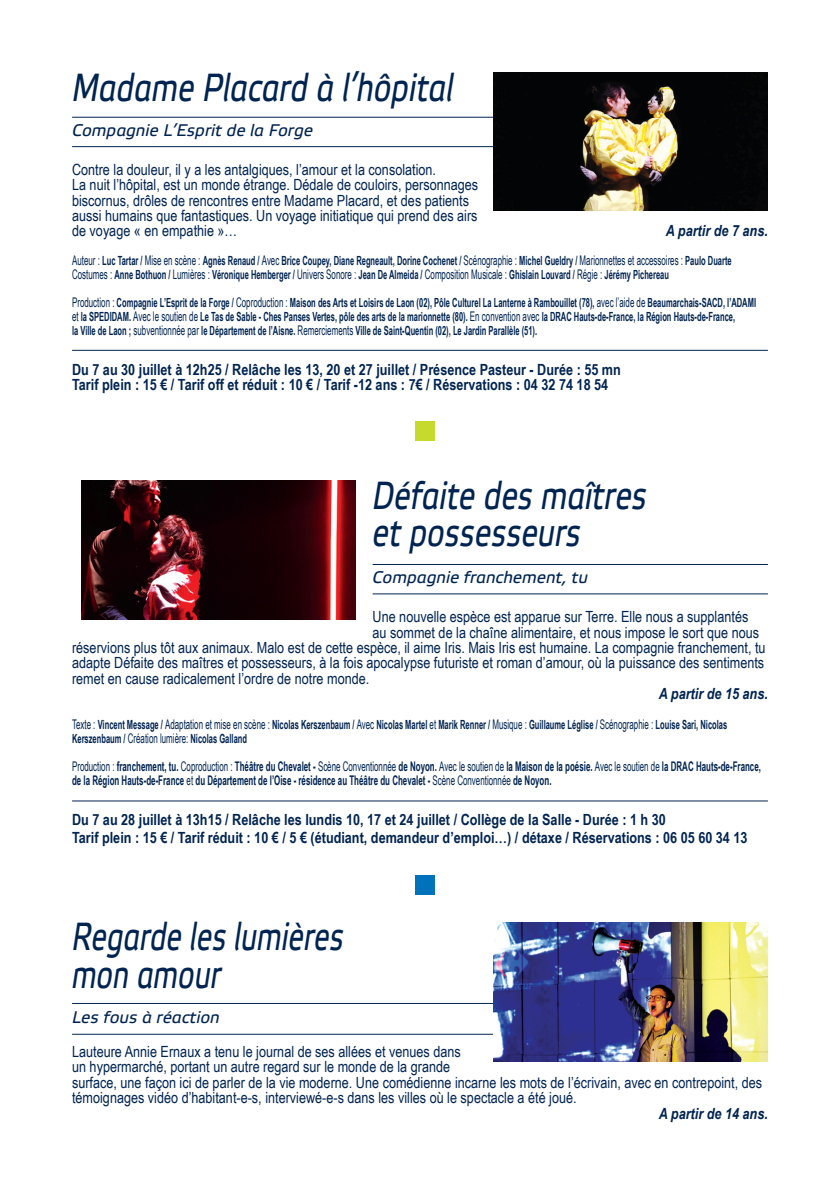
<style>
.page{position:relative;width:840px;height:1191px;background:#fff}
.page>*{position:absolute;margin:0;border:0;box-sizing:border-box;transform-origin:0 0}
.t1{font:italic 39.2px/37.8px "Etelka Text";color:#002451;scale:.77 1}
.t2{font:italic 39.2px/37.8px "Etelka Text";color:#002451;scale:.72 1}
.t3{font:italic 16.8px "Etelka Text";color:#002451}
.t4{font:15.4px/15.4px "Arial Narrow";color:#002451}
.t5{font:700 15.4px/15.4px "Arial Narrow";color:#002451}
.t6{font:italic 700 15.4px "Arial Narrow";color:#002451}
.t7{font:700 13.4px/14px "Arial Narrow";color:#002451;scale:.73 1}
.t8{font:700 12.6px/14px "Arial Narrow";color:#002451;scale:.73 1}
.s1{font-weight:400;font-size:13.4px}
.s2{font-weight:400}
</style>
<div class="page">
<div style="left:414px;top:421px;width:20px;height:19px;background:#c6d92d"></div>
<div style="left:414px;top:875px;width:20px;height:20px;background:#0072bc"></div>
<hr style="left:72px;top:117px;width:421px;height:1px;background:#002451">
<hr style="left:72px;top:146px;width:421px;height:1px;background:#002451">
<hr style="left:72px;top:350px;width:695px;height:1px;background:#002451">
<img style="left:493px;top:72px;width:274px;height:139px">
<hr style="left:372px;top:564px;width:395px;height:1px;background:#002451">
<hr style="left:372px;top:593px;width:395px;height:1px;background:#002451">
<hr style="left:72px;top:800px;width:695px;height:1px;background:#002451">
<img style="left:81px;top:480px;width:274px;height:139px">
<hr style="left:72px;top:1003px;width:421px;height:1px;background:#002451">
<hr style="left:72px;top:1034px;width:421px;height:1px;background:#002451">
<img style="left:493px;top:922px;width:274px;height:139px">
<h1 class="t1" style="left:72px;top:70px;width:496px">Madame Placard à l’hôpital</h1>
<p class="t3" style="left:72px;top:120px;width:242px">Compagnie L’Esprit de la Forge</p>
<p class="t4" style="left:72px;top:162px;width:407px">Contre la douleur, il y a les antalgiques, l’amour et la consolation.<br>La nuit l’hôpital, est un monde étrange. Dédale de couloirs, personnages biscornus, drôles de rencontres entre Madame Placard, et des patients aussi humains que fantastiques. Un voyage initiatique qui prend des airs de voyage « en empathie »…</p>
<p class="t6" style="left:665px;top:222px;width:103px">A partir de 7 ans.</p>
<p class="t8" style="left:72px;top:253px;width:904px"><span class="s1">Auteur :</span> Luc Tartar / <span class="s1">Mise en scène :</span> Agnès Renaud / <span class="s1">Avec</span> Brice Coupey, Diane Regneault, Dorine Cochenet / <span class="s1">Scénographie :</span> Michel Gueldry / <span class="s1">Marionnettes et accessoires :</span> Paulo Duarte<br><span class="s1">Costumes :</span> Anne Bothuon / <span class="s1">Lumières :</span> Véronique Hemberger / <span class="s1">Univers Sonore :</span> Jean De Almeida / <span class="s1">Composition Musicale :</span> Ghislain Louvard / <span class="s1">Régie :</span> Jérémy Pichereau</p>
<p class="t8" style="left:72px;top:295px;width:938px"><span class="s1">Production :</span> Compagnie L’Esprit de la Forge / <span class="s1">Coproduction :</span> Maison des Arts et Loisirs de Laon (02), Pôle Culturel La Lanterne à Rambouillet (78), <span class="s1">avec l’aide de</span> Beaumarchais-SACD, l’ADAMI <span class="s1">et</span> la SPEDIDAM. <span class="s1">Avec le soutien de</span> Le Tas de Sable - Ches Panses Vertes, pôle des arts de la marionnette (80). <span class="s1">En convention avec</span> la DRAC Hauts-de-France, la Région Hauts-de-France,<br>la Ville de Laon ; <span class="s1">subventionnée par</span> le Département de l’Aisne. <span class="s1">Remerciements</span> Ville de Saint-Quentin (02), Le Jardin Parallèle (51).</p>
<p class="t5" style="left:72px;top:361px;width:550px">Du 7 au 30 juillet à 12h25 / Relâche les 13, 20 et 27 juillet / Présence Pasteur - Durée : 55 mn<br>Tarif plein : 15 € / Tarif off et réduit : 10 € / Tarif -12 ans : 7€ / Réservations : 04 32 74 18 54</p>
<h1 class="t1" style="left:372px;top:478px;width:357px">Défaite des maîtres et possesseurs</h1>
<p class="t3" style="left:372px;top:567px;width:217px">Compagnie franchement, tu</p>
<p class="t4" style="left:372px;top:609px;width:377px">Une nouvelle espèce est apparue sur Terre. Elle nous a supplantés</p>
<p class="t4" style="left:372px;top:624px;width:388px">au sommet de la chaîne alimentaire, et nous impose le sort que nous</p>
<p class="t4" style="left:72px;top:640px;width:694px">réservions plus tôt aux animaux. Malo est de cette espèce, il aime Iris. Mais Iris est humaine. La compagnie franchement, tu</p>
<p class="t4" style="left:72px;top:655px;width:693px">adapte Défaite des maîtres et possesseurs, à la fois apocalypse futuriste et roman d’amour, où la puissance des sentiments</p>
<p class="t4" style="left:72px;top:670px;width:298px">remet en cause radicalement l’ordre de notre monde.</p>
<p class="t6" style="left:658px;top:684px;width:110px">A partir de 15 ans.</p>
<p class="t8" style="left:72px;top:717px;width:898px"><span class="s1">Texte :</span> Vincent Message / <span class="s1">Adaptation et mise en scène :</span> Nicolas Kerszenbaum / <span class="s1">Avec</span> Nicolas Martel <span class="s1">et</span> Marik Renner / <span class="s1">Musique :</span> Guillaume Léglise / <span class="s1">Scénographie :</span> Louise Sari, Nicolas<br>Kerszenbaum / <span class="s1">Création lumière:</span> Nicolas Galland</p>
<p class="t7" style="left:72px;top:759px;width:944px"><span class="s2">Production :</span> franchement, tu. <span class="s2">Coproduction :</span> Théâtre du Chevalet - <span class="s2">Scène Conventionnée</span> de Noyon. <span class="s2">Avec le soutien de</span> la Maison de la poésie. <span class="s2">Avec le soutien de</span> la DRAC Hauts-de-France, de la Région Hauts-de-France <span class="s2">et</span> du Département de l’Oise - résidence au Théâtre du Chevalet - <span class="s2">Scène Conventionnée</span> de Noyon.</p>
<p class="t5" style="left:72px;top:811px;width:676px;line-height:17.4px">Du 7 au 28 juillet à 13h15 / Relâche les lundis 10, 17 et 24 juillet / Collège de la Salle - Durée : 1 h 30<br>Tarif plein : 15 € / Tarif réduit : 10 € / 5 € (étudiant, demandeur d’emploi…) / détaxe / Réservations : 06 05 60 34 13</p>
<h1 class="t2" style="left:72px;top:919px;width:378px">Regarde les lumières mon amour</h1>
<p class="t3" style="left:72px;top:1008px;width:149px">Les fous à réaction</p>
<p class="t4" style="left:72px;top:1043px;width:691px">Lauteure Annie Ernaux a tenu le journal de ses allées et venues dans<br>un hypermarché, portant un autre regard sur le monde de la grande<br>surface, une façon ici de parler de la vie moderne. Une comédienne incarne les mots de l’écrivain, avec en contrepoint, des témoignages vidéo d’habitant-e-s, interviewé-e-s dans les villes où le spectacle a été joué.</p>
<p class="t6" style="left:658px;top:1104px;width:110px">A partir de 14 ans.</p>
</div>
